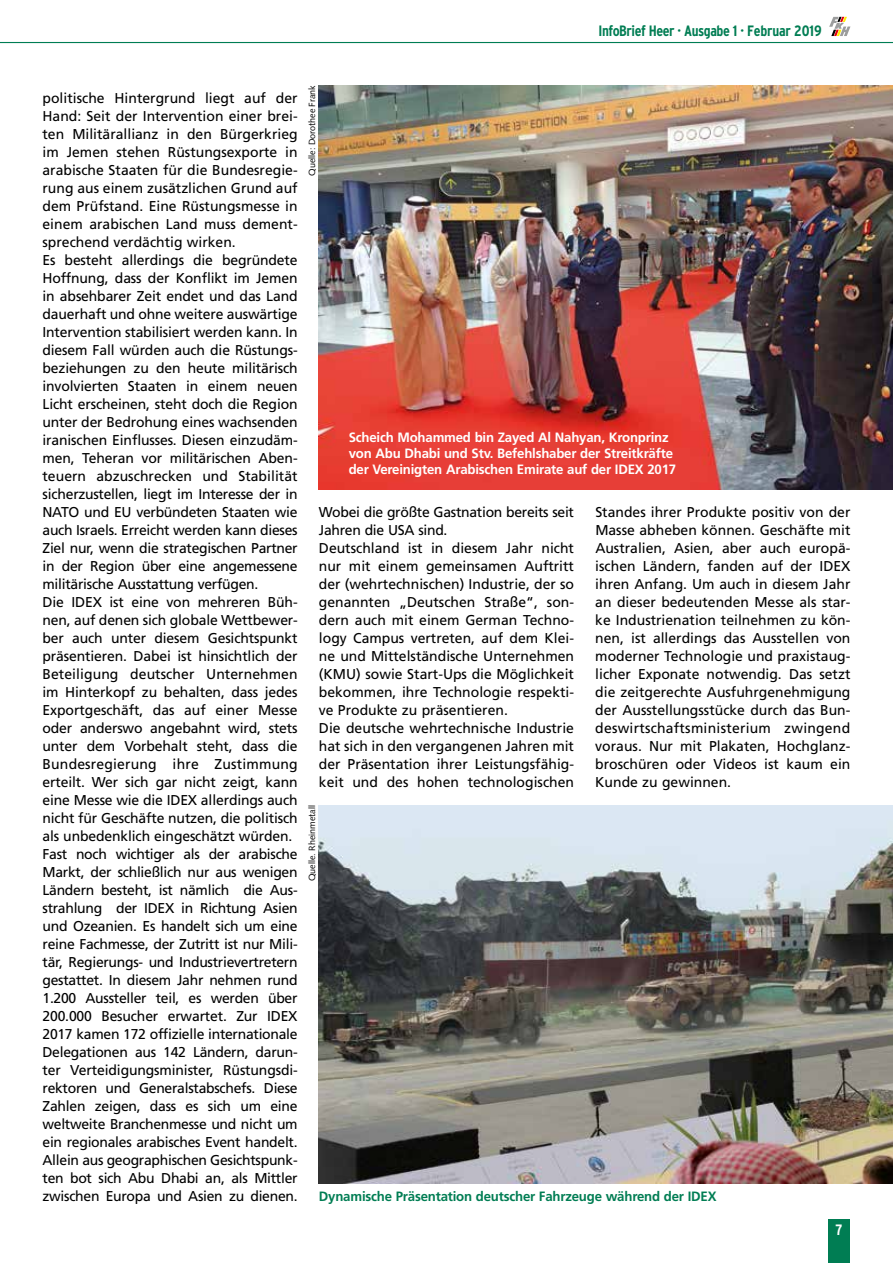
<style>
.page{position:relative;width:893px;height:1263px;background:#fff}
.page>*{position:absolute;margin:0;border:0;box-sizing:border-box;transform-origin:0 0}
.t1{font:700 condensed 15px "Interstate";letter-spacing:-.03em;color:#007d53}
.t2{font:700 condensed 15px "Interstate";color:#fff}
.t3{font:14.25px/18px "Frutiger LT Pro";letter-spacing:-.01em;color:#000}
.t4{font:700 13.5px/16.2px "Frutiger LT Pro";letter-spacing:-.015em;color:#fff}
.t5{font:700 13.5px "Frutiger LT Pro";letter-spacing:-.015em;color:#007d53}
.t6{font:9px "Syntax";color:#000}
</style>
<div class="page">
<svg style="left:829px;top:17px;width:21px;height:19px"></svg>
<div style="left:828px;top:1219px;width:21px;height:44px;background:#007d53"></div>
<hr style="left:0;top:42px;width:893px;height:1px;background:#007d53">
<img style="left:319px;top:85px;width:574px;height:404px">
<img style="left:319px;top:805px;width:574px;height:378px">
<p class="t1" style="left:598px;top:22px;width:225px">InfoBrief Heer · Ausgabe 1 · Februar 2019</p>
<p class="t3" style="left:43px;top:89px;width:257px">politische Hintergrund liegt auf der Hand: Seit der Intervention einer brei&shy;ten Militärallianz in den Bürgerkrieg im Jemen stehen Rüstungsexporte in arabische Staaten für die Bundesregie&shy;rung aus einem zusätzlichen Grund auf dem Prüfstand. Eine Rüstungsmesse in einem arabischen Land muss dement&shy;sprechend verdächtig wirken.<br>Es besteht allerdings die begründete Hoffnung, dass der Konflikt im Jemen in absehbarer Zeit endet und das Land dauerhaft und ohne weitere auswärtige Intervention stabilisiert werden kann. In diesem Fall würden auch die Rüstungs&shy;beziehungen zu den heute militärisch involvierten Staaten in einem neuen Licht erscheinen, steht doch die Region unter der Bedrohung eines wachsenden iranischen Einflusses. Diesen einzudäm&shy;men, Teheran vor militärischen Aben&shy;teuern abzuschrecken und Stabilität sicherzustellen, liegt im Interesse der in NATO und EU verbündeten Staaten wie auch Israels. Erreicht werden kann dieses Ziel nur, wenn die strategischen Partner in der Region über eine angemessene militärische Ausstattung verfügen.<br>Die IDEX ist eine von mehreren Büh&shy;nen, auf denen sich globale Wettbewer&shy;ber auch unter diesem Gesichtspunkt präsentieren. Dabei ist hinsichtlich der Beteiligung deutscher Unternehmen im Hinterkopf zu behalten, dass jedes Exportgeschäft, das auf einer Messe oder anderswo angebahnt wird, stets unter dem Vorbehalt steht, dass die Bundesregierung ihre Zustimmung erteilt. Wer sich gar nicht zeigt, kann eine Messe wie die IDEX allerdings auch nicht für Geschäfte nutzen, die politisch als unbedenklich eingeschätzt würden.<br>Fast noch wichtiger als der arabische Markt, der schließlich nur aus wenigen Ländern besteht, ist nämlich die Aus&shy;strahlung der IDEX in Richtung Asien und Ozeanien. Es handelt sich um eine reine Fachmesse, der Zutritt ist nur Mili&shy;tär, Regierungs- und Industrievertretern gestattet. In diesem Jahr nehmen rund 1.200 Aussteller teil, es werden über 200.000 Besucher erwartet. Zur IDEX 2017 kamen 172 offizielle internationale Delegationen aus 142 Ländern, darun&shy;ter Verteidigungsminister, Rüstungsdi&shy;rektoren und Generalstabschefs. Diese Zahlen zeigen, dass es sich um eine weltweite Branchenmesse und nicht um ein regionales arabisches Event handelt.<br>Allein aus geographischen Gesichtspunk&shy;ten bot sich Abu Dhabi an, als Mittler zwischen Europa und Asien zu dienen.</p>
<p class="t6" style="left:307px;top:176px;width:92px;rotate:-90deg">Quelle: Dorothee Frank</p>
<p class="t4" style="left:349px;top:429px;width:329px">Scheich Mohammed bin Zayed Al Nahyan, Kronprinz von Abu Dhabi und Stv. Befehlshaber der Streitkräfte der Vereinigten Arabischen Emirate auf der IDEX 2017</p>
<p class="t3" style="left:319px;top:503px;width:257px">Wobei die größte Gastnation bereits seit Jahren die USA sind.<br>Deutschland ist in diesem Jahr nicht nur mit einem gemeinsamen Auftritt der (wehrtechnischen) Industrie, der so genannten „Deutschen Straße“, son&shy;dern auch mit einem German Techno&shy;logy Campus vertreten, auf dem Klei&shy;ne und Mittelständische Unternehmen (KMU) sowie Start-Ups die Möglichkeit bekommen, ihre Technologie respekti&shy;ve Produkte zu präsentieren.<br>Die deutsche wehrtechnische Industrie hat sich in den vergangenen Jahren mit der Präsentation ihrer Leistungsfähig&shy;keit und des hohen technologischen</p>
<p class="t3" style="left:595px;top:503px;width:257px;text-align:justify">Standes ihrer Produkte positiv von der Masse abheben können. Geschäfte mit Australien, Asien, aber auch europä&shy;ischen Ländern, fanden auf der IDEX ihren Anfang. Um auch in diesem Jahr an dieser bedeutenden Messe als star&shy;ke Industrienation teilnehmen zu kön&shy;nen, ist allerdings das Ausstellen von moderner Technologie und praxistaug&shy;licher Exponate notwendig. Das setzt die zeitgerechte Ausfuhrgenehmigung der Ausstellungsstücke durch das Bun&shy;deswirtschaftsministerium zwingend voraus. Nur mit Plakaten, Hochglanz&shy;broschüren oder Videos ist kaum ein Kunde zu gewinnen.</p>
<p class="t6" style="left:307px;top:881px;width:77px;rotate:-90deg">Quelle. Rheinmetall</p>
<p class="t5" style="left:319px;top:1188px;width:399px">Dynamische Präsentation deutscher Fahrzeuge während der IDEX</p>
<p class="t2" style="left:835px;top:1221px;width:8px">7</p>
</div>
